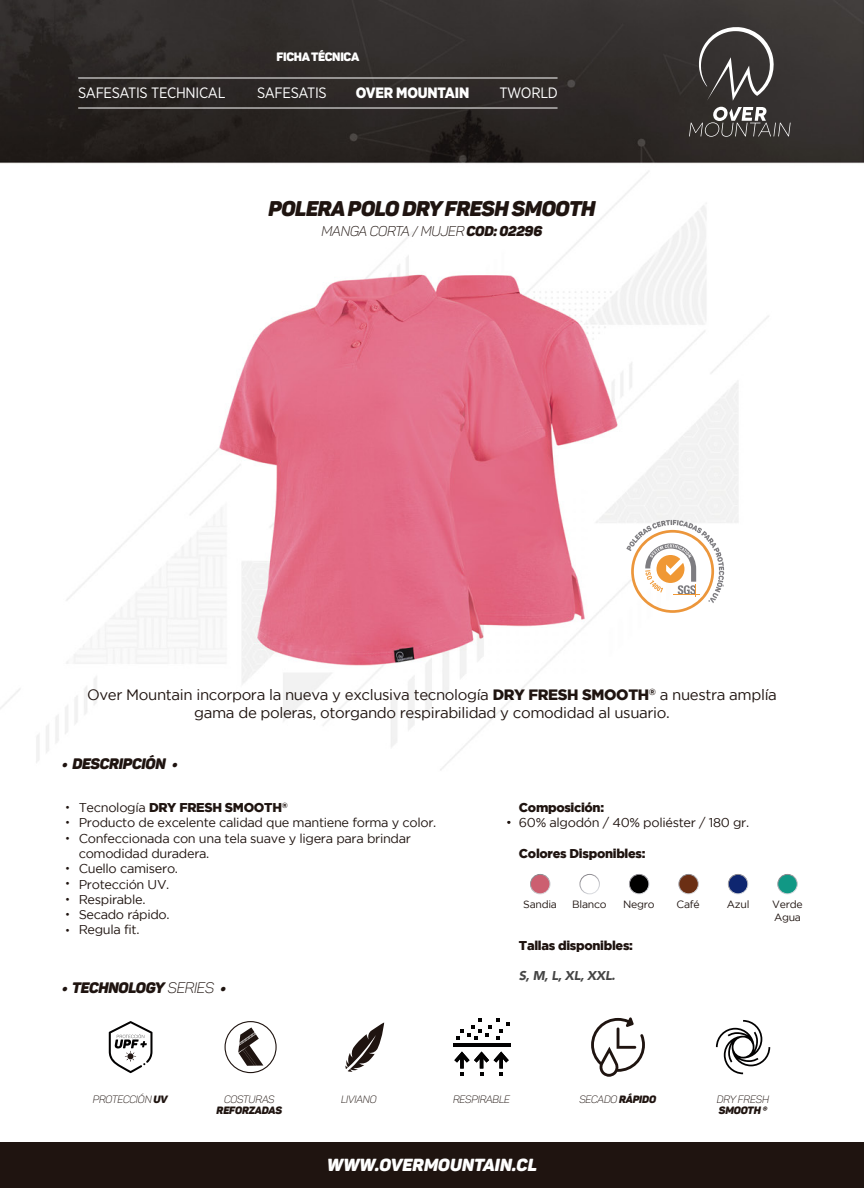
<style>
.page{position:relative;width:864px;height:1188px;background:#fff}
.page>*{position:absolute;margin:0;border:0;box-sizing:border-box;transform-origin:0 0}
.t1{font:21px "Panton Blackitalic Caps";letter-spacing:-.025em;color:#1f1410}
.t2{font:17.25px "Panton Blackitalic Caps";color:#fff}
.t3{font:15px/18px "Gotham";letter-spacing:-.025em;color:#1f1410;text-align:center}
.t4{font:15px "Gotham Narrow";letter-spacing:-.02em;color:#fff}
.t5{font:15px "Panton Blackitalic Caps";letter-spacing:-.025em;color:#1f1410}
.t6{font:900 15px "Gotham Narrow";letter-spacing:-.015em;color:#fff}
.t7{font:13.95px "Panton Lightitalic Caps";letter-spacing:-.025em;color:#1f1410}
.t8{font:12.75px/15.3px "Gotham";letter-spacing:-.025em;color:#1f1410}
.t9{font:900 12.75px "Gotham";letter-spacing:-.025em;color:#1f1410}
.t10{font:italic 900 12.75px "Avenir";color:#454545}
.t11{font:12px "Panton Black Caps";letter-spacing:-.025em;color:#fff}
.t12{font:10.5px "Panton Lightitalic Caps";letter-spacing:-.02em;color:#1f1410}
.t13{font:10.5px/15.3px "Gotham";letter-spacing:-.025em;color:#1f1410}
.t14{font:10.5px "Panton Blackitalic Caps";letter-spacing:-.02em;color:#1f1410}
.s1{font-family:"Panton Blackitalic Caps"}
.s2{font-weight:900}
.s3{font-family:"Panton Lightitalic Caps"}
</style>
<div class="page">
<img style="left:0;top:0;width:864px;height:1143px">
<svg style="left:699px;top:26px;width:75px;height:75px;background:#555150"></svg>
<svg style="left:689px;top:107px;width:102px;height:30px;background:#5a5755"></svg>
<svg style="left:626px;top:520px;width:98px;height:93px"></svg>
<svg style="left:109px;top:1021px;width:43px;height:52px"></svg>
<hr style="left:453px;top:1044px;width:57px;height:3px;background:#020101">
<svg style="left:457px;top:1019px;width:53px;height:21px"></svg>
<svg style="left:454px;top:1052px;width:55px;height:24px"></svg>
<svg style="left:716px;top:1020px;width:54px;height:54px"></svg>
<div style="left:0;top:1143px;width:864px;height:45px;background:#1f1410"></div>
<svg style="left:238px;top:1027px;width:25px;height:39px"></svg>
<div style="left:225px;top:1021px;width:52px;height:52px;border:1px solid #1f1410;border-radius:50%"></div>
<svg style="left:345px;top:1022px;width:39px;height:50px"></svg>
<svg style="left:591px;top:1017px;width:54px;height:60px"></svg>
<hr style="left:78px;top:78px;width:480px;height:1px;background:#fff">
<hr style="left:78px;top:108px;width:480px;height:1px;background:#fff">
<div style="left:530px;top:874px;width:20px;height:20px;background:#cc5f70;border-radius:50%"></div>
<div style="left:530px;top:874px;width:20px;height:20px;border:1px solid #fff;border-radius:50%"></div>
<div style="left:580px;top:874px;width:19px;height:20px;background:#fff;border-radius:50%"></div>
<div style="left:580px;top:874px;width:20px;height:20px;border:1px solid #fff;border-radius:50%"></div>
<div style="left:629px;top:874px;width:20px;height:20px;background:#000;border-radius:50%"></div>
<div style="left:629px;top:874px;width:20px;height:20px;border:1px solid #fff;border-radius:50%"></div>
<div style="left:679px;top:874px;width:19px;height:20px;background:#6b2f14;border-radius:50%"></div>
<div style="left:679px;top:874px;width:20px;height:20px;border:1px solid #fff;border-radius:50%"></div>
<div style="left:728px;top:874px;width:20px;height:20px;background:#0e2670;border-radius:50%"></div>
<div style="left:728px;top:874px;width:20px;height:20px;border:1px solid #fff;border-radius:50%"></div>
<div style="left:778px;top:874px;width:19px;height:20px;background:#119885;border-radius:50%"></div>
<div style="left:777px;top:874px;width:21px;height:20px;border:1px solid #fff;border-radius:50%"></div>
<p class="t11" style="left:276px;top:49px;width:84px">FICHA TÉCNICA</p>
<p class="t4" style="left:78px;top:83px;width:149px">SAFESATIS TECHNICAL</p>
<p class="t4" style="left:257px;top:83px;width:71px">SAFESATIS</p>
<p class="t6" style="left:356px;top:83px;width:115px">OVER MOUNTAIN</p>
<p class="t4" style="left:499px;top:83px;width:60px">TWORLD</p>
<h1 class="t1" style="left:268px;top:195px;width:329px">POLERA POLO DRY FRESH SMOOTH</h1>
<p class="t7" style="left:322px;top:223px;width:222px">MANGA CORTA / MUJER <span class="s1">COD: 02296</span></p>
<p class="t3" style="left:87px;top:686px;width:691px">Over Mountain incorpora la nueva y exclusiva tecnología <span class="s2">DRY FRESH SMOOTH</span><sup>®</sup> a nuestra amplía gama de poleras, otorgando respirabilidad y comodidad al usuario.</p>
<p class="t5" style="left:62px;top:754px;width:118px">• DESCRIPCIÓN •</p>
<p class="t13" style="left:65px;top:799px;width:7px;text-align:justify">• • •</p>
<p class="t13" style="left:65px;top:861px;width:7px">•</p>
<p class="t13" style="left:65px;top:891px;width:7px">•</p>
<p class="t13" style="left:65px;top:876px;width:7px">•</p>
<p class="t13" style="left:65px;top:907px;width:7px">• •</p>
<p class="t8" style="left:79px;top:800px;width:359px">Tecnología <span class="s2">DRY FRESH SMOOTH</span><sup>®<br></sup>Producto de excelente calidad que mantiene forma y color.<br>Confeccionada con una tela suave y ligera para brindar comodidad duradera.<br>Cuello camisero.<br>Protección UV.<br>Respirable.<br>Secado rápido.<br>Regula fit.</p>
<p class="t5" style="left:62px;top:978px;width:166px">• TECHNOLOGY <span class="s3">SERIES</span> •</p>
<p class="t13" style="left:507px;top:815px;width:7px">•</p>
<p class="t9" style="left:519px;top:800px;width:87px">Composición:</p>
<p class="t8" style="left:519px;top:815px;width:232px">60% algodón / 40% poliéster / 180 gr.</p>
<p class="t9" style="left:519px;top:846px;width:128px">Colores Disponibles:</p>
<p class="t13" style="left:523px;top:897px;width:35px">Sandia</p>
<p class="t13" style="left:572px;top:897px;width:36px">Blanco</p>
<p class="t13" style="left:623px;top:897px;width:33px">Negro</p>
<p class="t13" style="left:677px;top:897px;width:25px">Café</p>
<p class="t13" style="left:727px;top:897px;width:24px">Azul</p>
<p class="t9" style="left:519px;top:938px;width:116px">Tallas disponibles:</p>
<p class="t10" style="left:519px;top:965px;width:98px">S, M, L, XL, XXL.</p>
<p class="t13" style="left:772px;top:898px;width:32px;line-height:12.6px">Verde<br>Agua</p>
<p class="t12" style="left:93px;top:1093px;width:76px">PROTECCIÓN <span class="s1">UV</span></p>
<p class="t12" style="left:224px;top:1093px;width:52px">COSTURAS</p>
<p class="t12" style="left:341px;top:1093px;width:37px">LIVIANO</p>
<p class="t12" style="left:453px;top:1093px;width:59px">RESPIRABLE</p>
<p class="t12" style="left:579px;top:1093px;width:78px">SECADO <span class="s1">RÁPIDO</span></p>
<p class="t14" style="left:217px;top:1103px;width:67px">REFORZADAS</p>
<h2 class="t2" style="left:327px;top:1154px;width:211px">WWW.OVERMOUNTAIN.CL</h2>
<p class="t12" style="left:717px;top:1093px;width:54px">DRY FRESH</p>
<p class="t14" style="left:719px;top:1103px;width:50px">SMOOTH ®</p>
</div>
